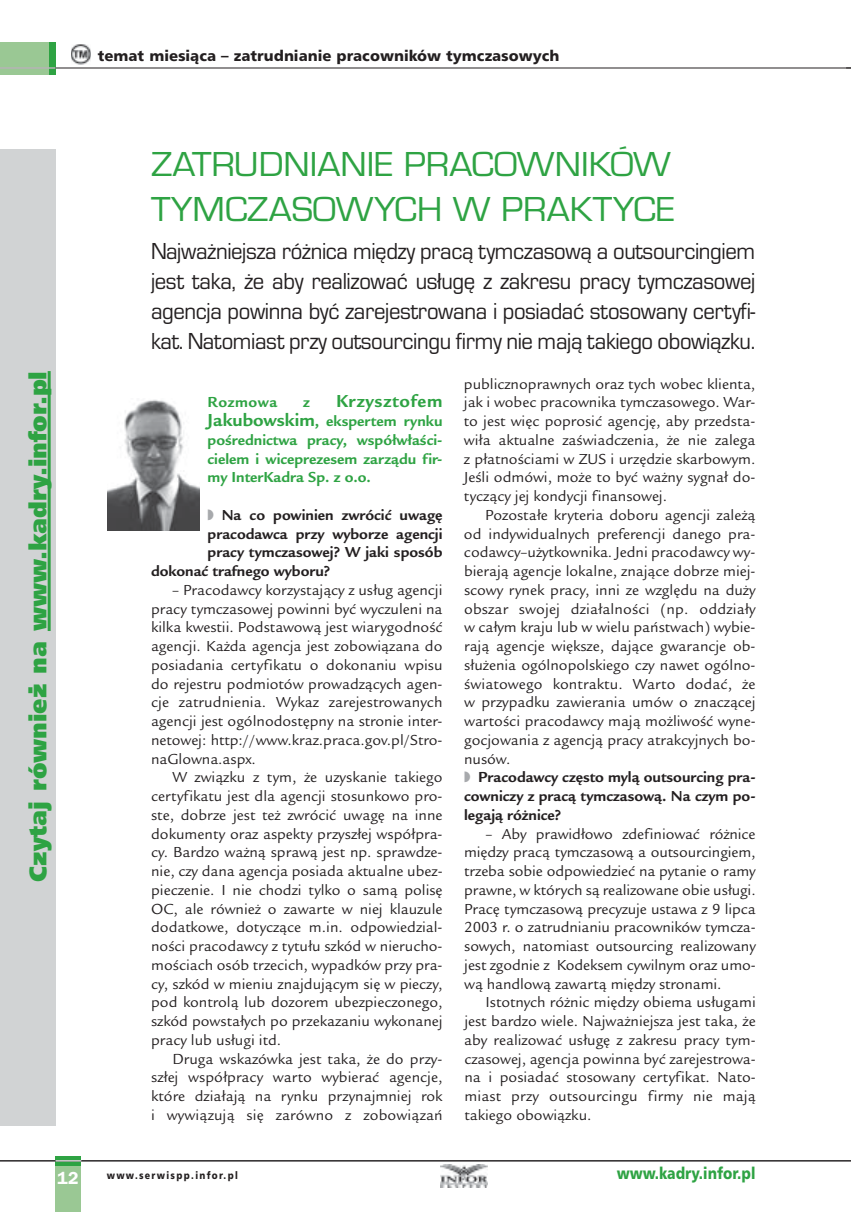
<style>
.page{position:relative;width:851px;height:1212px;background:#fff}
.page>*{position:absolute;margin:0;border:0;box-sizing:border-box;transform-origin:0 0}
.t1{font:36px/45px "Eurostile SCTEE";color:#2ea343;scale:1.05 1}
.t2{font:24px/30px "Eurostile TEE";letter-spacing:-.02em;color:#231f20;text-align:justify;scale:.95 1}
.t3{font:24px "Humnst 777 X Blk PL";color:#2ea343}
.t4{font:700 18px "Legacy San Itc TEE";letter-spacing:.04em;color:#2ea343}
.t5{font:600 18px "Franklin Got Itc TEE";color:#fff}
.t6{font:16.5px "Humnst 777 Blk PL";color:#2ea343;scale:.85 1}
.t7{font:15px/18.8px "Legacy San Itc TEE";color:#231f20;text-align:justify}
.t8{font:700 15px/18.8px "Legacy San Itc TEE";color:#231f20;text-align:justify}
.t9{font:700 15px/18.8px "Legacy San Itc TEE";color:#2ea343;text-align:justify}
.t10{font:15px "Humnst 777 Blk PL";color:#231f20}
.t11{font:700 15px "Legacy San Itc TEE";letter-spacing:.04em;color:#2ea343}
.t12{font:10.5px "Humnst 777 Blk PL";letter-spacing:.15em;color:#231f20;scale:.85 1}
.s1{font-size:18px}
</style>
<div class="page">
<div style="left:55px;top:1159px;width:26px;height:53px;background:#9ac894"></div>
<svg style="left:55px;top:1156px;width:26px;height:9px"></svg>
<svg style="left:440px;top:1164px;width:47px;height:24px"></svg>
<img style="left:440px;top:1165px;width:47px;height:22px">
<div style="left:0;top:42px;width:56px;height:32px;background:#9ac894"></div>
<div style="left:49px;top:42px;width:6px;height:32px;background:#2ea343"></div>
<hr style="left:0;top:68px;width:850px;height:1px;background:#231f20">
<img style="left:71px;top:45px;width:20px;height:19px">
<hr style="left:0;top:68px;width:56px;height:1px;background:#fff">
<div style="left:0;top:149px;width:55px;height:976px;background:#d1d3d4"></div>
<hr style="left:48px;top:371px;width:3px;height:260px;background:#2ea343">
<hr style="left:0;top:1160px;width:850px;height:1px;background:#231f20">
<svg style="left:55px;top:1160px;width:26px;height:1px"></svg>
<img style="left:107px;top:399px;width:92px;height:131px">
<p class="t10" style="left:98px;top:46px;width:463px">temat miesiąca – zatrudnianie pracowników tymczasowych</p>
<h2 class="t3" style="left:23px;top:882px;width:512px;rotate:-90deg">Czytaj również na www.kadry.infor.pl</h2>
<h1 class="t1" style="left:151px;top:142px;width:500px">ZATRUDNIANIE PRACOWNIKÓW<br>TYMCZASOWYCH W PRAKTYCE</h1>
<p class="t2" style="left:151px;top:237px;width:637px">Najważniejsza różnica między pracą tymczasową a outsourcingiem jest taka, że aby realizować usługę z zakresu pracy tymczasowej agencja powinna być zarejestrowana i posiadać stosowany certyfi&shy;kat. Natomiast przy outsourcingu firmy nie mają takiego obowiązku.</p>
<p class="t11" style="left:207px;top:393px;width:71px">Rozmowa</p>
<p class="t9" style="left:303px;top:393px;width:8px">z</p>
<p class="t4" style="left:336px;top:390px;width:108px">Krzysztofem</p>
<p class="t9" style="left:207px;top:412px;width:236px"><span class="s1">Jakubowskim</span>, ekspertem rynku pośrednictwa pracy, współwłaści&shy;cielem i wiceprezesem zarządu fir&shy;my InterKadra Sp. z o.o.</p>
<p class="t8" style="left:222px;top:506px;width:222px">Na co powinien zwrócić uwagę</p>
<p class="t8" style="left:207px;top:524px;width:236px">pracodawca przy wyborze agencji</p>
<p class="t8" style="left:207px;top:543px;width:236px">pracy tymczasowej? W jaki sposób</p>
<p class="t8" style="left:151px;top:562px;width:181px">dokonać trafnego wyboru?</p>
<p class="t7" style="left:151px;top:581px;width:293px;text-indent:21px">– Pracodawcy korzystający z usług agencji pracy tymczasowej powinni być wyczuleni na kilka kwestii. Podstawową jest wiarygodność agencji. Każda agencja jest zobowiązana do posiadania certyfikatu o dokonaniu wpisu do rejestru podmiotów prowadzących agen&shy;cje zatrudnienia. Wykaz zarejestrowanych agencji jest ogólnodostępny na stronie inter&shy;netowej: http://www.kraz.praca.gov.pl/Stro&shy;naGlowna.aspx.</p>
<p class="t7" style="left:151px;top:768px;width:293px;text-indent:21px">W związku z tym, że uzyskanie takiego certyfikatu jest dla agencji stosunkowo pro&shy;ste, dobrze jest też zwrócić uwagę na inne dokumenty oraz aspekty przyszłej współpra&shy;cy. Bardzo ważną sprawą jest np. sprawdze&shy;nie, czy dana agencja posiada aktualne ubez&shy;pieczenie. I nie chodzi tylko o samą polisę OC, ale również o zawarte w niej klauzule dodatkowe, dotyczące m.in. odpowiedzial&shy;ności pracodawcy z tytułu szkód w nierucho&shy;mościach osób trzecich, wypadków przy pra&shy;cy, szkód w mieniu znajdującym się w pieczy, pod kontrolą lub dozorem ubezpieczonego, szkód powstałych po przekazaniu wykonanej pracy lub usługi itd.</p>
<p class="t7" style="left:151px;top:1049px;width:293px;text-indent:21px">Druga wskazówka jest taka, że do przy&shy;szłej współpracy warto wybierać agencje, które działają na rynku przynajmniej rok i wywiązują się zarówno z zobowiązań</p>
<p class="t7" style="left:464px;top:374px;width:293px">publicznoprawnych oraz tych wobec klienta, jak i wobec pracownika tymczasowego. War&shy;to jest więc poprosić agencję, aby przedsta&shy;wiła aktualne zaświadczenia, że nie zalega z płatnościami w ZUS i urzędzie skarbowym.<br>Jeśli odmówi, może to być ważny sygnał do&shy;tyczący jej kondycji finansowej.</p>
<p class="t7" style="left:464px;top:506px;width:293px;text-indent:21px">Pozostałe kryteria doboru agencji zależą od indywidualnych preferencji danego pra&shy;codawcy–użytkownika. Jedni pracodawcy wy&shy;bierają agencje lokalne, znające dobrze miej&shy;scowy rynek pracy, inni ze względu na duży obszar swojej działalności (np. oddziały w całym kraju lub w wielu państwach) wybie&shy;rają agencje większe, dające gwarancje ob&shy;służenia ogólnopolskiego czy nawet ogólno&shy;światowego kontraktu. Warto dodać, że w przypadku zawierania umów o znaczącej wartości pracodawcy mają możliwość wyne&shy;gocjowania z agencją pracy atrakcyjnych bo&shy;nusów.</p>
<p class="t8" style="left:464px;top:768px;width:293px;text-indent:14px">Pracodawcy często mylą outsourcing pra&shy;cowniczy z pracą tymczasową. Na czym po&shy;legają różnice?</p>
<p class="t7" style="left:464px;top:824px;width:293px;text-indent:21px">– Aby prawidłowo zdefiniować różnice między pracą tymczasową a outsourcingiem, trzeba sobie odpowiedzieć na pytanie o ramy prawne, w których są realizowane obie usługi.<br>Pracę tymczasową precyzuje ustawa z 9 lipca 2003 r. o zatrudnianiu pracowników tymcza&shy;sowych, natomiast outsourcing realizowany jest zgodnie z Kodeksem cywilnym oraz umo&shy;wą handlową zawartą między stronami.</p>
<p class="t7" style="left:464px;top:993px;width:293px;text-indent:21px">Istotnych różnic między obiema usługami jest bardzo wiele. Najważniejsza jest taka, że aby realizować usługę z zakresu pracy tym&shy;czasowej, agencja powinna być zarejestrowa&shy;na i posiadać stosowany certyfikat. Nato&shy;miast przy outsourcingu firmy nie mają takiego obowiązku.</p>
<p class="t5" style="left:57px;top:1168px;width:23px">12</p>
<p class="t12" style="left:107px;top:1169px;width:156px">www.serwis-pp.infor.pl</p>
<p class="t6" style="left:616px;top:1163px;width:165px">www.kadry.infor.pl</p>
</div>
